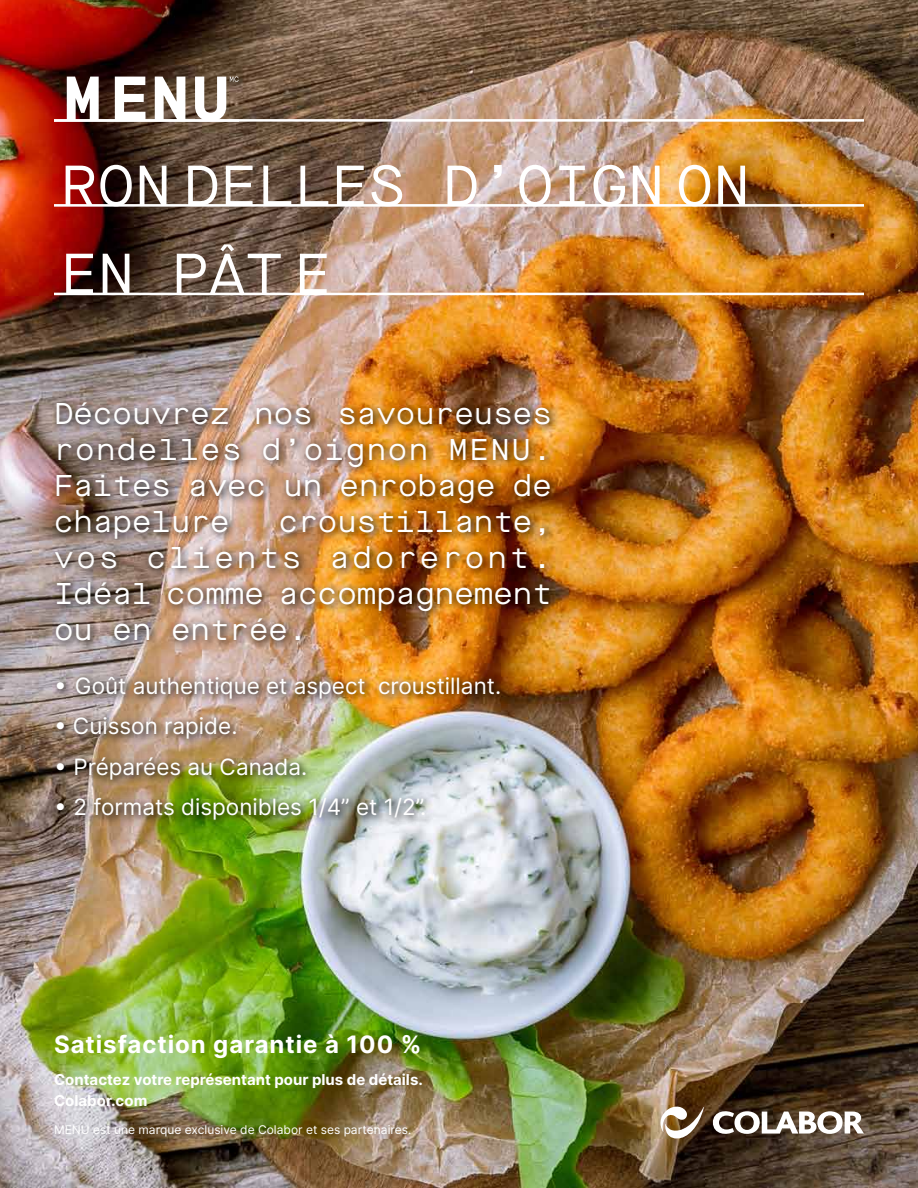
<style>
.page{position:relative;width:918px;height:1188px;background:#fff}
.page>*{position:absolute;margin:0;border:0;box-sizing:border-box;transform-origin:0 0}
.t1{font:57px/88.1px "Maison Neue Mono";color:#fff}
.t2{font:30px/36px "Maison Neue Mono";color:#fff;text-align:justify}
.t3{font:700 24px "Inter";letter-spacing:.04em;color:#fff}
.t4{font:22.5px "Inter";color:#fff}
.t5{font:700 15px/21.6px "Inter";color:#fff}
.t6{font:12px "Inter";color:#fff}
</style>
<div class="page">
<img style="left:0;top:0;width:918px;height:1188px">
<img style="left:51px;top:398px;width:508px;height:432px">
<svg style="left:713px;top:1109px;width:151px;height:27px"></svg>
<svg style="left:659px;top:1105px;width:45px;height:33px"></svg>
<hr style="left:54px;top:119px;width:810px;height:3px;background:#fff">
<hr style="left:54px;top:204px;width:810px;height:3px;background:#fff">
<svg style="left:54px;top:76px;width:185px;height:46px"></svg>
<hr style="left:54px;top:293px;width:810px;height:2px;background:#fff">
<h1 class="t1" style="left:60px;top:141px;width:691px">RON DELLES D’OIGN ON<br>EN PÂT E</h1>
<p class="t2" style="left:54px;top:395px;width:499px">Découvrez nos savoureuses rondelles d’oignon MENU.<br>Faites avec un enrobage de chapelure</p>
<p class="t2" style="left:54px;top:503px;width:499px;text-indent:225px">croustillante, vos clients adoreront.<br>Idéal comme accompagnement ou en entrée.</p>
<p class="t4" style="left:54px;top:669px;width:449px">• Goût authentique et aspect croustillant.</p>
<p class="t4" style="left:54px;top:710px;width:185px">• Cuisson rapide.</p>
<p class="t4" style="left:54px;top:750px;width:255px">• Préparées au Canada.</p>
<p class="t4" style="left:54px;top:791px;width:374px">• 2 formats disponibles 1/4” et 1/2”.</p>
<p class="t3" style="left:54px;top:1027px;width:369px">Satisfaction garantie à 100 %</p>
<p class="t5" style="left:54px;top:1068px;width:370px">Contactez votre représentant pour plus de détails.<br>Colabor.com</p>
<p class="t6" style="left:54px;top:1121px;width:359px">MENU est une marque exclusive de Colabor et ses partenaires.</p>
</div>
